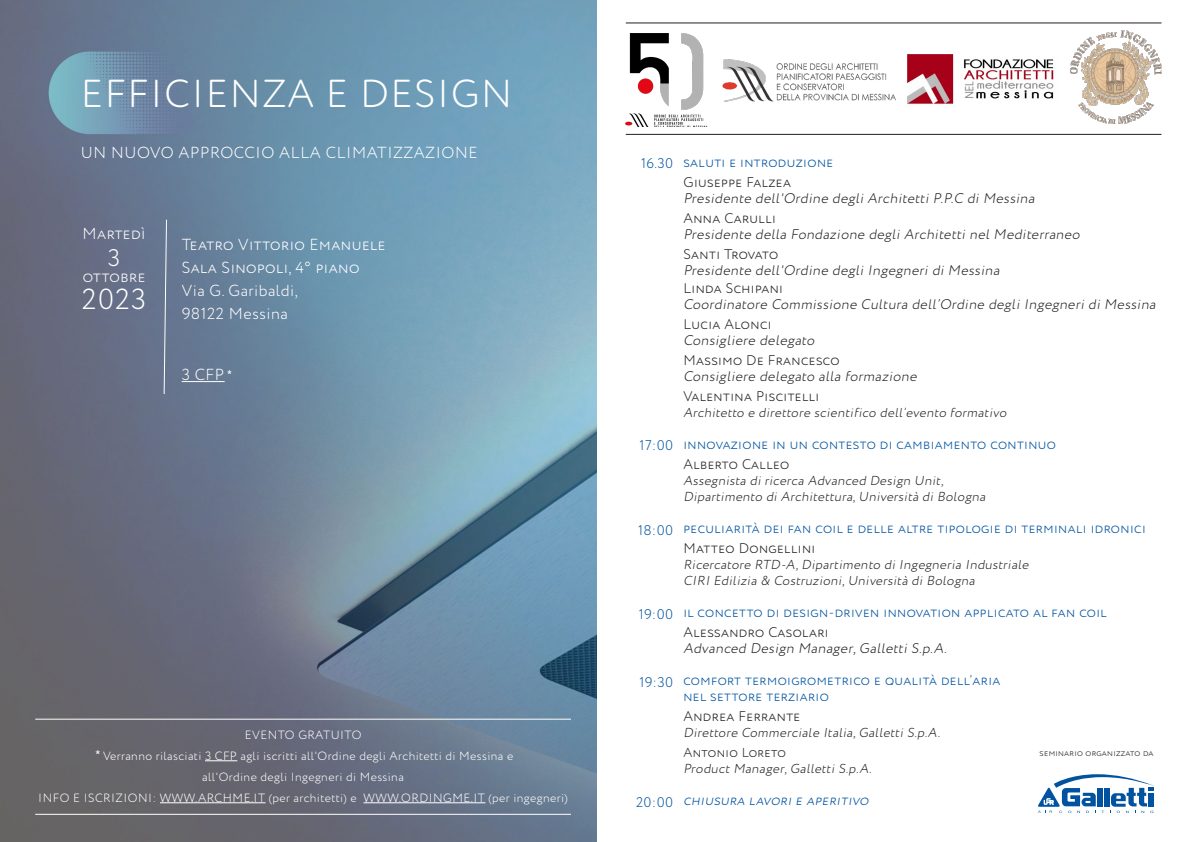
<style>
.page{position:relative;width:1191px;height:842px;background:#fff}
.page>*{position:absolute;margin:0;border:0;box-sizing:border-box;transform-origin:0 0}
.t1{font:300 39px "Circe Rounded";letter-spacing:.04em;color:#fff}
.t2{font:300 29px "Circe Rounded";color:#fff}
.t3{font:300 24px "Circe Rounded";color:#fff}
.t4{font:300 16px "Circe Rounded";letter-spacing:.03em;color:#fff}
.t5{font:italic 300 14px/16px "Circe Rounded";color:#231f20}
.t6{font:300 14px "Circe Rounded";letter-spacing:.03em;color:#0153a0}
.t7{font:300 14px "Circe Rounded";letter-spacing:.03em;color:#231f20}
.t8{font:italic 300 14px "Circe Rounded";color:#0153a0}
.t9{font:300 14px "Circe Rounded";letter-spacing:.005em;color:#231f20}
.t10{font:italic 300 13px "Circe Rounded";color:#231f20}
.t11{font:300 13px "Circe Rounded";letter-spacing:.03em;color:#231f20}
.t12{font:300 12px "Circe Rounded";letter-spacing:.04em;color:#fff}
.t13{font:300 9px "Circe Rounded";letter-spacing:.03em;color:#231f20}
.s1{font-family:"Avory IPE";font-weight:400;font-size:12px}
.s2{font-family:"Avory IPE";font-weight:400}
.s3{font-style:normal}
</style>
<div class="page">
<img style="left:0;top:0;width:596px;height:842px">
<hr style="left:626px;top:22px;width:535px;height:1px;background:#231f20">
<hr style="left:626px;top:134px;width:535px;height:1px;background:#231f20">
<hr style="left:35px;top:814px;width:536px;height:1px;background:#fff">
<hr style="left:35px;top:719px;width:536px;height:1px;background:#fff">
<svg style="left:1038px;top:774px;width:115px;height:39px"></svg>
<img style="left:907px;top:54px;width:147px;height:50px">
<img style="left:626px;top:34px;width:82px;height:93px">
<hr style="left:205px;top:760px;width:32px;height:1px;background:#fff">
<hr style="left:160px;top:802px;width:105px;height:1px;background:#fff">
<hr style="left:363px;top:802px;width:122px;height:1px;background:#fff">
<img style="left:722px;top:59px;width:174px;height:43px">
<img style="left:1070px;top:31px;width:91px;height:93px">
<hr style="left:182px;top:381px;width:43px;height:1px;background:#fff">
<svg style="left:163px;top:219px;width:4px;height:176px"></svg>
<p class="t1" style="left:81px;top:72px;width:433px">EFFICIENZA E DESIGN</p>
<p class="t4" style="left:81px;top:144px;width:398px">UN NUOVO APPROCCIO ALLA CLIMATIZZAZIONE</p>
<p class="t4" style="left:83px;top:225px;width:64px">Martedì</p>
<p class="t3" style="left:108px;top:244px;width:14px">3</p>
<p class="t4" style="left:83px;top:268px;width:64px">ottobre</p>
<p class="t2" style="left:82px;top:283px;width:66px">2023</p>
<p class="t4" style="left:182px;top:235px;width:205px">Teatro Vittorio Emanuele</p>
<p class="t4" style="left:182px;top:258px;width:179px">Sala Sinopoli, 4° piano</p>
<p class="t4" style="left:182px;top:281px;width:118px">Via G. Garibaldi,</p>
<p class="t4" style="left:182px;top:304px;width:108px">98122 Messina</p>
<p class="t4" style="left:182px;top:365px;width:52px">3 CFP <span class="s1">*</span></p>
<p class="t12" style="left:245px;top:728px;width:118px">EVENTO GRATUITO</p>
<p class="t12" style="left:95px;top:749px;width:419px"><span class="s2">*</span> Verranno rilasciati 3 CFP agli iscritti all'Ordine degli Architetti di Messina e</p>
<p class="t12" style="left:202px;top:770px;width:203px">all'Ordine degli Ingegneri di Messina</p>
<p class="t12" style="left:38px;top:791px;width:531px">INFO E ISCRIZIONI: WWW.ARCHME.IT (per architetti) e WWW.ORDINGME.IT (per ingegneri)</p>
<p class="t6" style="left:641px;top:156px;width:33px">16.30</p>
<p class="t6" style="left:639px;top:437px;width:35px">17:00</p>
<p class="t6" style="left:638px;top:522px;width:36px">18:00</p>
<p class="t6" style="left:638px;top:606px;width:36px">19:00</p>
<p class="t6" style="left:639px;top:674px;width:35px">19:30</p>
<p class="t6" style="left:636px;top:794px;width:38px">20:00</p>
<p class="t6" style="left:683px;top:154px;width:151px">saluti e introduzione</p>
<p class="t7" style="left:683px;top:174px;width:109px">Giuseppe Falzea</p>
<p class="t5" style="left:683px;top:191px;width:355px">Presidente dell'Ordine degli Architetti P.P.C di Messina</p>
<p class="t7" style="left:683px;top:210px;width:94px">Anna Carulli</p>
<p class="t5" style="left:683px;top:227px;width:401px">Presidente della Fondazione degli Architetti nel Mediterraneo</p>
<p class="t9" style="left:683px;top:246px;width:96px">Santi Trovato</p>
<p class="t5" style="left:683px;top:263px;width:320px">Presidente dell'Ordine degli Ingegneri di Messina</p>
<p class="t5" style="left:683px;top:281px;width:476px"><span class="s3">Linda Schipani<br></span>Coordinatore Commissione Cultura dell’Ordine degli Ingegneri di Messina</p>
<p class="t7" style="left:683px;top:316px;width:90px">Lucia Alonci</p>
<p class="t5" style="left:683px;top:333px;width:135px">Consigliere delegato</p>
<p class="t7" style="left:683px;top:352px;width:158px">Massimo De Francesco</p>
<p class="t5" style="left:683px;top:369px;width:237px">Consigliere delegato alla formazione</p>
<p class="t7" style="left:683px;top:388px;width:137px">Valentina Piscitelli</p>
<p class="t10" style="left:683px;top:405px;width:327px">Architetto e direttore scientifico dell’evento formativo</p>
<p class="t6" style="left:683px;top:436px;width:374px">innovazione in un contesto di cambiamento continuo</p>
<p class="t7" style="left:683px;top:456px;width:107px">Alberto Calleo</p>
<p class="t10" style="left:683px;top:473px;width:264px">Assegnista di ricerca Advanced Design Unit,</p>
<p class="t10" style="left:683px;top:489px;width:306px">Dipartimento di Architettura,Università di Bologna</p>
<p class="t6" style="left:683px;top:520px;width:464px">peculiarità dei fan coil e delle altre tipologie di terminali idronici</p>
<p class="t7" style="left:683px;top:540px;width:133px">Matteo Dongellini</p>
<p class="t10" style="left:683px;top:557px;width:349px">Ricercatore RTD-A,Dipartimento di Ingegneria Industriale</p>
<p class="t10" style="left:683px;top:573px;width:295px">CIRI Edilizia &amp; Costruzioni,Università di Bologna</p>
<p class="t6" style="left:683px;top:604px;width:425px">il concetto di design-driven innovation applicato al fan coil</p>
<p class="t7" style="left:683px;top:624px;width:147px">Alessandro Casolari</p>
<p class="t5" style="left:683px;top:641px;width:268px">Advanced Design Manager,Galletti S.p.A.</p>
<p class="t6" style="left:683px;top:672px;width:318px">comfort termoigrometrico e qualità dell’aria</p>
<p class="t6" style="left:683px;top:688px;width:147px">nel settore terziario</p>
<p class="t7" style="left:683px;top:708px;width:118px">Andrea Ferrante</p>
<p class="t10" style="left:683px;top:725px;width:261px">Direttore Commerciale Italia,Galletti S.p.A.</p>
<p class="t11" style="left:683px;top:745px;width:104px">Antonio Loreto</p>
<p class="t10" style="left:683px;top:761px;width:192px">Product Manager,Galletti S.p.A.</p>
<p class="t8" style="left:683px;top:792px;width:189px">chiusura lavori e aperitivo</p>
<p class="t13" style="left:1039px;top:748px;width:116px">seminario organizzato da</p>
</div>
